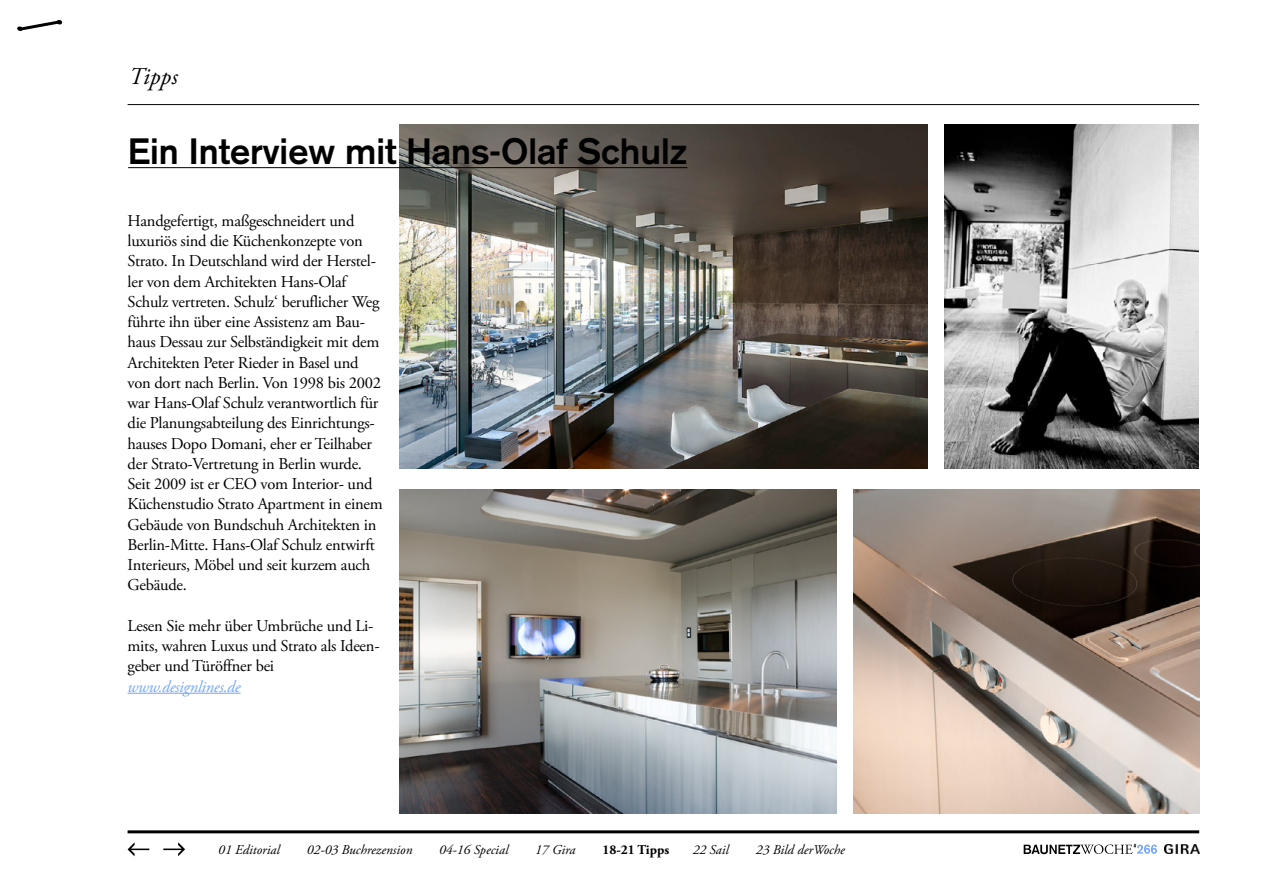
<style>
.page{position:relative;width:1263px;height:893px;background:#fff}
.page>*{position:absolute;margin:0;border:0;box-sizing:border-box;transform-origin:0 0}
.t1{font:700 36px "Akzidenz Grotesk";color:#000}
.t2{font:italic 24px "Adobe Garamond Pro";color:#000}
.t3{font:16.5px/20.2px "Adobe Garamond Pro";letter-spacing:-.015em;color:#000}
.t4{font:italic 16.5px "Adobe Garamond Pro";letter-spacing:-.015em;color:#74a5fd}
.t5{font:italic 13.5px "Adobe Garamond Pro";color:#000}
.t6{font:700 13.5px "Adobe Garamond Pro";color:#000}
</style>
<div class="page">
<hr style="left:128px;top:830px;width:1071px;height:3px;background:#000">
<svg style="left:128px;top:842px;width:21px;height:14px"></svg>
<svg style="left:163px;top:842px;width:22px;height:14px"></svg>
<svg style="left:17px;top:20px;width:46px;height:11px"></svg>
<svg style="left:1024px;top:844px;width:133px;height:10px"></svg>
<img style="left:1164px;top:845px;width:35px;height:9px">
<img style="left:400px;top:125px;width:527px;height:344px">
<hr style="left:128px;top:104px;width:1071px;height:1px;background:#000">
<hr style="left:128px;top:693px;width:113px;height:1px;background:#74a5fd">
<hr style="left:128px;top:167px;width:559px;height:1px;background:#000">
<img style="left:400px;top:489px;width:436px;height:324px">
<img style="left:853px;top:489px;width:346px;height:324px">
<img style="left:944px;top:125px;width:254px;height:344px">
<h2 class="t2" style="left:129px;top:62px;width:50px">Tipps</h2>
<h1 class="t1" style="left:128px;top:130px;width:561px">Ein Interview mit Hans-Olaf Schulz</h1>
<p class="t3" style="left:128px;top:211px;width:257px">Handgefertigt, maßgeschneidert und luxuriös sind die Küchenkonzepte von Strato. In Deutschland wird der Herstel&shy;ler von dem Architekten Hans-Olaf Schulz vertreten. Schulz‘ beruflicher Weg führte ihn über eine Assistenz am Bau&shy;haus Dessau zur Selbständigkeit mit dem Architekten Peter Rieder in Basel und von dort nach Berlin. Von 1998 bis 2002 war Hans-Olaf Schulz verantwortlich für die Planungsabteilung des Einrichtungs&shy;hauses Dopo Domani, eher er Teilhaber der Strato-Vertretung in Berlin wurde.<br>Seit 2009 ist er CEO vom Interior- und Küchenstudio Strato Apartment in einem Gebäude von Bundschuh Architekten in Berlin-Mitte. Hans-Olaf Schulz entwirft Interieurs, Möbel und seit kurzem auch Gebäude.</p>
<p class="t3" style="left:128px;top:616px;width:254px">Lesen Sie mehr über Umbrüche und Li&shy;mits, wahren Luxus und Strato als Ideen&shy;geber und Türöffner bei</p>
<p class="t4" style="left:128px;top:676px;width:115px">www.designlines.de</p>
<p class="t5" style="left:218px;top:841px;width:63px">01 Editorial</p>
<p class="t5" style="left:307px;top:841px;width:107px">02-03 Buchrezension</p>
<p class="t5" style="left:439px;top:841px;width:71px">04-16 Special</p>
<p class="t5" style="left:535px;top:841px;width:42px">17 Gira</p>
<p class="t6" style="left:602px;top:841px;width:68px">18-21 Tipps</p>
<p class="t5" style="left:693px;top:841px;width:38px">22 Sail</p>
<p class="t5" style="left:756px;top:841px;width:91px">23 Bild derWoche</p>
</div>
